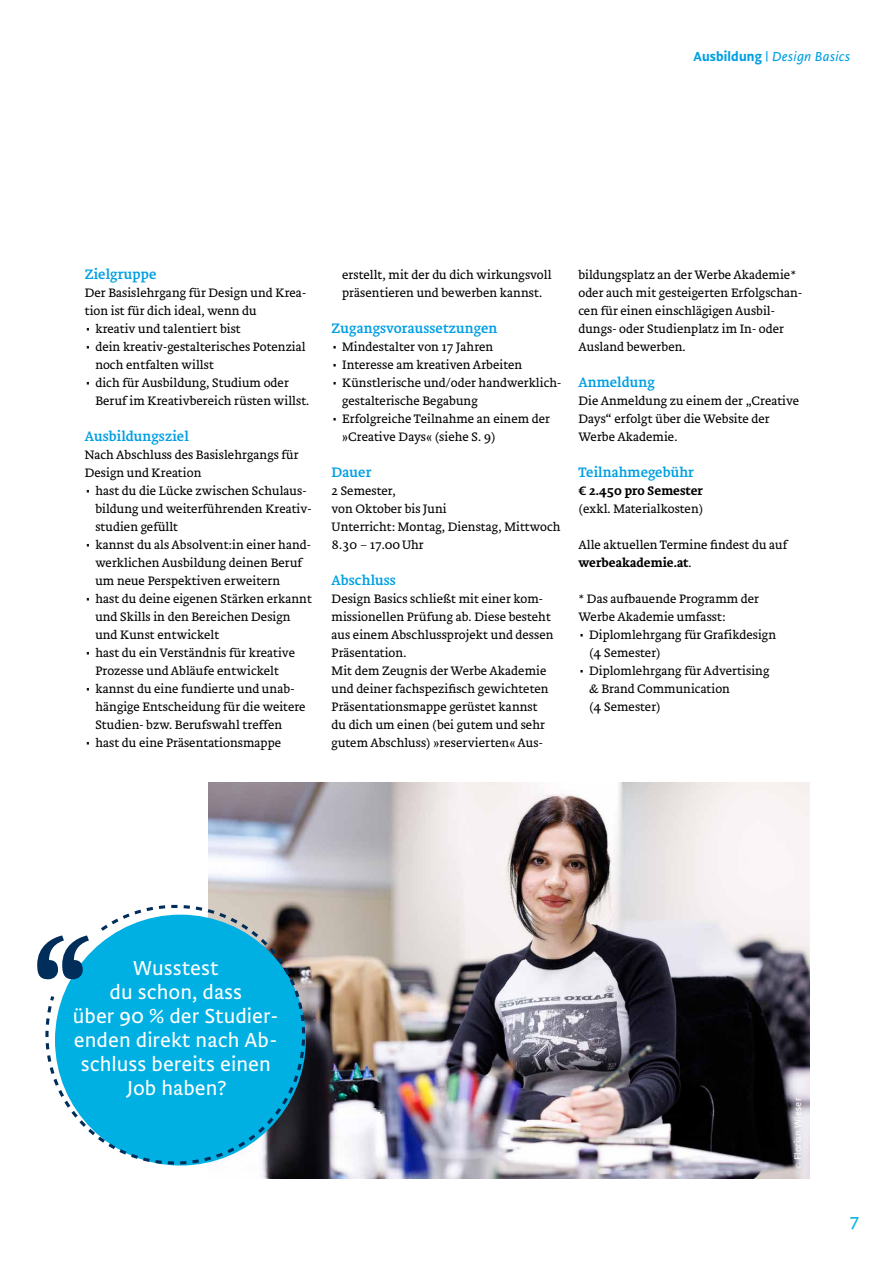
<style>
.page{position:relative;width:893px;height:1263px;background:#fff}
.page>*{position:absolute;margin:0;border:0;box-sizing:border-box;transform-origin:0 0}
.t1{font:300 21px/24px "Brioni Sanst Std";color:#fff;text-align:center}
.t2{font:300 18px "Brioni Sanst Std";color:#00b0e3}
.t3{font:14.25px "Brioni Text Std";letter-spacing:.005em;color:#009fe3}
.t4{font:italic 300 13.5px "Brioni Sans Std";letter-spacing:.01em;color:#009fe3}
.t5{font:300 12.75px/18px "Brioni Text Std";letter-spacing:.005em;color:#000}
.t6{font:500 12.75px "Brioni Text Std";letter-spacing:.005em;color:#000}
.t7{font:300 9.75px "Brioni Sanst Std";letter-spacing:.01em;color:#fff}
.s1{font-family:"Brioni Sanst Std";font-weight:500;font-style:normal}
.s2{font-family:"Verdana";font-weight:400;font-size:18px}
.s3{font-weight:500}
</style>
<div class="page">
<img style="left:208px;top:783px;width:601px;height:396px">
<svg style="left:45px;top:905px;width:260px;height:259px;background:#2eb1d8"></svg>
<svg style="left:37px;top:935px;width:52px;height:44px"></svg>
<p class="t4" style="left:693px;top:48px;width:158px"><span class="s1">Ausbildung |</span> Design Basics</p>
<p class="t3" style="left:85px;top:264px;width:73px">Zielgruppe</p>
<p class="t5" style="left:85px;top:284px;width:223px">Der Basislehrgang für Design und Krea-</p>
<p class="t5" style="left:85px;top:302px;width:173px">tion ist für dich ideal, wenn du</p>
<p class="t5" style="left:85px;top:320px;width:158px"><span class="s2">∙</span> kreativ und talentiert bist</p>
<p class="t5" style="left:85px;top:338px;width:222px"><span class="s2">∙</span> dein kreativ-gestalterisches Potenzial</p>
<p class="t5" style="left:95px;top:356px;width:120px">noch entfalten willst</p>
<p class="t5" style="left:85px;top:374px;width:206px"><span class="s2">∙</span> dich für Ausbildung, Studium oder</p>
<p class="t5" style="left:95px;top:392px;width:216px">Beruf im Kreativbereich rüsten willst.</p>
<p class="t3" style="left:85px;top:426px;width:106px">Ausbildungsziel</p>
<p class="t5" style="left:85px;top:446px;width:215px">Nach Abschluss des Basislehrgangs für</p>
<p class="t5" style="left:85px;top:464px;width:118px">Design und Kreation</p>
<p class="t5" style="left:85px;top:482px;width:223px"><span class="s2">∙</span> hast du die Lücke zwischen Schulaus-</p>
<p class="t5" style="left:95px;top:500px;width:218px">bildung und weiterführenden Kreativ-</p>
<p class="t5" style="left:95px;top:518px;width:84px">studien gefüllt</p>
<p class="t5" style="left:85px;top:536px;width:228px"><span class="s2">∙</span> kannst du als Absolvent:in einer hand-</p>
<p class="t5" style="left:95px;top:554px;width:208px">werklichen Ausbildung deinen Beruf</p>
<p class="t5" style="left:95px;top:572px;width:186px">um neue Perspektiven erweitern</p>
<p class="t5" style="left:85px;top:590px;width:229px"><span class="s2">∙</span> hast du deine eigenen Stärken erkannt</p>
<p class="t5" style="left:95px;top:608px;width:197px">und Skills in den Bereichen Design</p>
<p class="t5" style="left:95px;top:626px;width:125px">und Kunst entwickelt</p>
<p class="t5" style="left:85px;top:644px;width:212px"><span class="s2">∙</span> hast du ein Verständnis für kreative</p>
<p class="t5" style="left:95px;top:662px;width:185px">Prozesse und Abläufe entwickelt</p>
<p class="t5" style="left:85px;top:680px;width:211px"><span class="s2">∙</span> kannst du eine fundierte und unab-</p>
<p class="t5" style="left:95px;top:698px;width:212px">hängige Entscheidung für die weitere</p>
<p class="t5" style="left:95px;top:716px;width:188px">Studien- bzw. Berufswahl treffen</p>
<p class="t5" style="left:85px;top:734px;width:198px"><span class="s2">∙</span> hast du eine Präsentationsmappe</p>
<p class="t5" style="left:342px;top:266px;width:211px">erstellt, mit der du dich wirkungsvoll präsentieren und bewerben kannst.</p>
<p class="t3" style="left:332px;top:318px;width:167px">Zugangsvoraussetzungen</p>
<p class="t5" style="left:332px;top:338px;width:163px"><span class="s2">∙</span> Mindestalter von 17 Jahren</p>
<p class="t5" style="left:332px;top:356px;width:192px"><span class="s2">∙</span> Interesse am kreativen Arbeiten</p>
<p class="t5" style="left:332px;top:374px;width:231px"><span class="s2">∙</span> Künstlerische und/oder handwerklich-</p>
<p class="t5" style="left:342px;top:392px;width:137px">gestalterische Begabung</p>
<p class="t5" style="left:332px;top:410px;width:220px"><span class="s2">∙</span> Erfolgreiche Teilnahme an einem der</p>
<p class="t5" style="left:342px;top:428px;width:155px">»Creative Days« (siehe S. 9)</p>
<p class="t3" style="left:332px;top:462px;width:41px">Dauer</p>
<p class="t5" style="left:332px;top:482px;width:231px">2 Semester,<br>von Oktober bis Juni<br>Unterricht: Montag, Dienstag, Mittwoch<br>8.30 – 17.00Uhr</p>
<p class="t3" style="left:332px;top:570px;width:66px">Abschluss</p>
<p class="t5" style="left:332px;top:590px;width:224px">Design Basics schließt mit einer kom&shy;missionellen Prüfung ab. Diese besteht aus einem Abschlussprojekt und dessen Präsentation.<br>Mit dem Zeugnis der Werbe Akademie und deiner fachspezifisch gewichteten Präsentationsmappe gerüstet kannst du dich um einen (bei gutem und sehr gutem Abschluss) »reservierten« Aus-</p>
<p class="t5" style="left:578px;top:266px;width:225px">bildungsplatz an der Werbe Akademie* oder auch mit gesteigerten Erfolgschan&shy;cen für einen einschlägigen Ausbil&shy;dungs- oder Studienplatz im In- oder Ausland bewerben.</p>
<p class="t3" style="left:578px;top:372px;width:78px">Anmeldung</p>
<p class="t5" style="left:578px;top:392px;width:222px">Die Anmeldung zu einem der „Creative<br>Days“ erfolgt über die Website der<br>Werbe Akademie.</p>
<p class="t3" style="left:578px;top:462px;width:117px">Teilnahmegebühr</p>
<p class="t6" style="left:578px;top:482px;width:126px">€ 2.450 pro Semester</p>
<p class="t5" style="left:578px;top:500px;width:126px">(exkl. Materialkosten)</p>
<p class="t5" style="left:578px;top:536px;width:210px">Alle aktuellen Termine findest du auf <span class="s3">werbeakademie.at</span>.</p>
<p class="t5" style="left:578px;top:590px;width:182px">* Das aufbauende Programm der</p>
<p class="t5" style="left:578px;top:608px;width:149px">Werbe Akademie umfasst:</p>
<p class="t5" style="left:578px;top:626px;width:199px"><span class="s2">∙</span> Diplomlehrgang für Grafikdesign</p>
<p class="t5" style="left:589px;top:644px;width:73px">(4 Semester)</p>
<p class="t5" style="left:578px;top:662px;width:193px"><span class="s2">∙</span> Diplomlehrgang für Advertising</p>
<p class="t5" style="left:589px;top:680px;width:143px">&amp; Brand Communication</p>
<p class="t5" style="left:589px;top:698px;width:73px">(4 Semester)</p>
<h1 class="t1" style="left:73px;top:955px;width:207px">Wusstest<br>du schon, dass<br>über 90 % der Studier&shy;enden direkt nach Ab&shy;schluss bereits einen<br>Job haben?</h1>
<p class="t7" style="left:791px;top:1169px;width:73px;rotate:-90deg">© Florian Wieser</p>
<h2 class="t2" style="left:850px;top:1210px;width:11px">7</h2>
</div>
